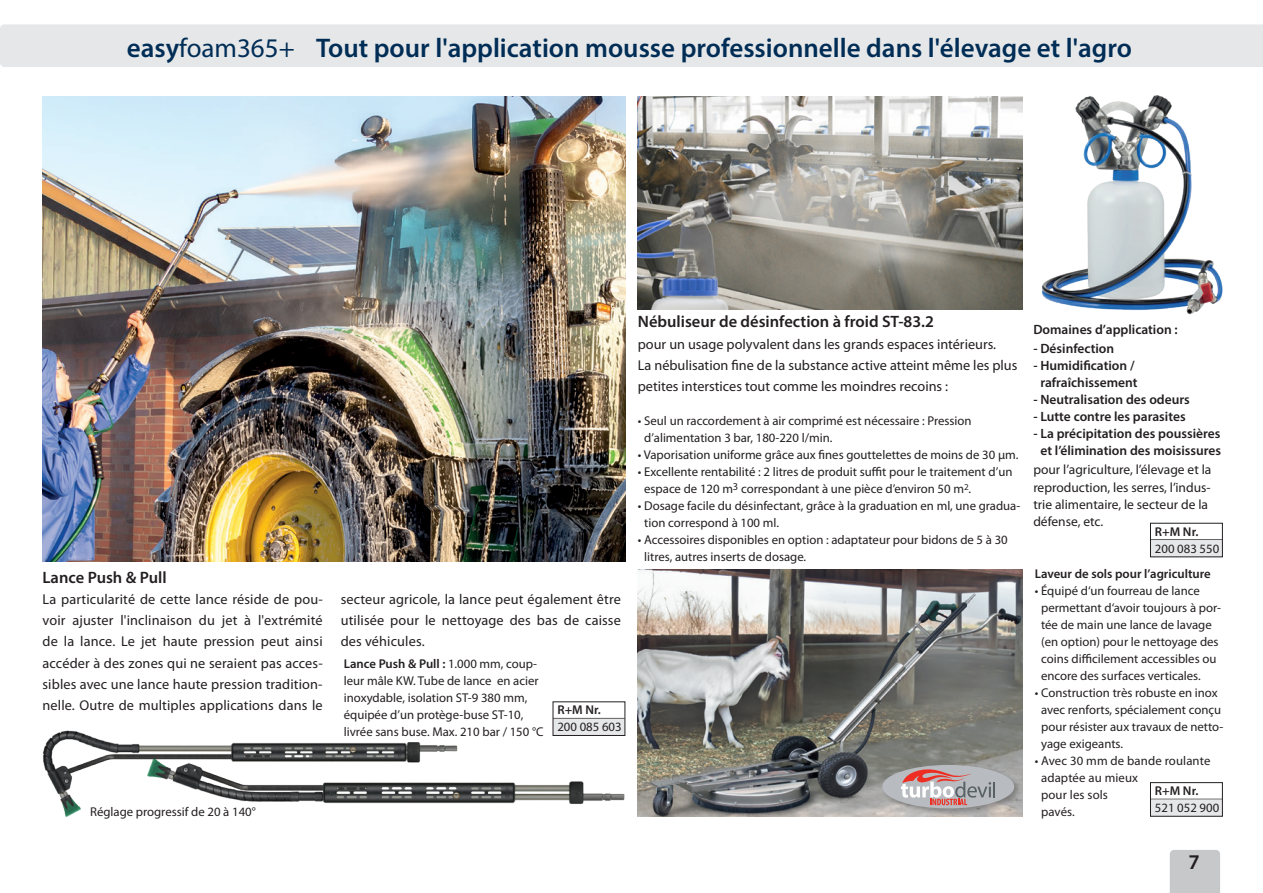
<style>
.page{position:relative;width:1263px;height:893px;background:#fff}
.page>*{position:absolute;margin:0;border:0;box-sizing:border-box;transform-origin:0 0}
.t1{font:600 27px "Myriad Pro";color:#002d56}
.t2{font:600 21px "Myriad Pro";color:#231f20}
.t3{font:600 16.5px "Myriad Pro";color:#231f20}
.t4{font:14.25px/21.3px "Myriad Pro";color:#231f20;text-align:justify}
.t5{font:600 13.5px/17px "Myriad Pro";color:#231f20;text-align:center}
.t6{font:13.5px/17px "Myriad Pro";color:#231f20}
.t7{font:12.75px/17px "Myriad Pro";color:#231f20}
.t8{font:600 12.75px "Myriad Pro";color:#231f20}
.s1{font-weight:400}
.s2{font-weight:600}
</style>
<div class="page">
<div style="left:1170px;top:850px;width:50px;height:43px;background:#c7c8ca"></div>
<div style="left:0;top:24px;width:1263px;height:43px;background:#e6e7e9"></div>
<img style="left:43px;top:97px;width:582px;height:464px">
<img style="left:519px;top:719px;width:172px;height:98px">
<hr style="left:553px;top:718px;width:72px;height:1px;background:#231f20">
<div style="left:553px;top:719px;width:72px;height:17px;background:#e6e7e9"></div>
<div style="left:553px;top:702px;width:72px;height:34px;border:1px solid #231f20"></div>
<div style="left:1151px;top:799px;width:71px;height:17px;background:#e6e7e9"></div>
<div style="left:1150px;top:782px;width:72px;height:34px;border:1px solid #231f20"></div>
<div style="left:1151px;top:540px;width:71px;height:17px;background:#e6e7e9"></div>
<div style="left:1150px;top:523px;width:72px;height:34px;border:1px solid #231f20"></div>
<img style="left:43px;top:730px;width:476px;height:87px">
<img style="left:638px;top:97px;width:380px;height:212px">
<img style="left:1018px;top:95px;width:205px;height:220px">
<img style="left:638px;top:570px;width:384px;height:246px">
<div style="left:881px;top:763px;width:141px;height:53px;background:#231f20;opacity:.31"></div>
<svg style="left:882px;top:765px;width:132px;height:43px;background:#b7a9a9"></svg>
<h1 class="t1" style="left:127px;top:31px;width:1006px">easy<span class="s1">foam365+</span> Tout pour l'application mousse professionnelle dans l'élevage et l'agro</h1>
<p class="t3" style="left:43px;top:566px;width:126px">Lance Push &amp; Pull</p>
<p class="t4" style="left:43px;top:589px;width:282px">La particularité de cette lance réside de pou&shy;voir ajuster l'inclinaison du jet à l'extrémité de la lance. Le jet haute pression peut ainsi accéder à des zones qui ne seraient pas acces&shy;sibles avec une lance haute pression tradition&shy;nelle. Outre de multiples applications dans le</p>
<p class="t4" style="left:341px;top:589px;width:282px">secteur agricole, la lance peut également être utilisée pour le nettoyage des bas de caisse des véhicules.</p>
<p class="t7" style="left:344px;top:655px;width:201px"><span class="s2">Lance Push &amp; Pull :</span> 1.000 mm, coup&shy;leur mâle KW. Tube de lance en acier inoxydable, isolation ST-9 380 mm, équipée d’un protège-buse ST-10, livrée sans buse. Max. 210 bar / 150 °C</p>
<p class="t8" style="left:557px;top:702px;width:45px">R+M Nr.</p>
<p class="t7" style="left:557px;top:719px;width:66px">200 085 603</p>
<p class="t7" style="left:90px;top:804px;width:167px">Réglage progressif de 20 à 140°</p>
<p class="t3" style="left:638px;top:311px;width:298px">Nébuliseur de désinfection à froid ST-83.2</p>
<p class="t4" style="left:638px;top:334px;width:381px;text-align:left">pour un usage polyvalent dans les grands espaces intérieurs.<br>La nébulisation fine de la substance active atteint même les plus petites interstices tout comme les moindres recoins :</p>
<p class="t7" style="left:644px;top:413px;width:329px;text-indent:-6px">• Seul un raccordement à air comprimé est nécessaire : Pression d’alimentation 3 bar, 180-220 l/min.</p>
<p class="t7" style="left:638px;top:447px;width:382px">• Vaporisation uniforme grâce aux fines gouttelettes de moins de 30 μm.</p>
<p class="t7" style="left:644px;top:464px;width:370px;text-indent:-6px">• Excellente rentabilité : 2 litres de produit suffit pour le traitement d’un espace de 120 m<sup>3</sup> correspondant à une pièce d’environ 50 m<sup>2</sup>.</p>
<p class="t7" style="left:644px;top:498px;width:378px;text-indent:-6px">• Dosage facile du désinfectant, grâce à la graduation en ml, une gradua&shy;tion correspond à 100 ml.</p>
<p class="t7" style="left:644px;top:532px;width:365px;text-indent:-6px">• Accessoires disponibles en option : adaptateur pour bidons de 5 à 30 litres, autres inserts de dosage.</p>
<p class="t5" style="left:1033px;top:320px;width:146px">Domaines d’application :</p>
<p class="t5" style="left:1033px;top:340px;width:82px">- Désinfection</p>
<p class="t5" style="left:1033px;top:357px;width:106px">- Humidification / rafraîchissement</p>
<p class="t5" style="left:1033px;top:391px;width:158px">- Neutralisation des odeurs</p>
<p class="t5" style="left:1033px;top:408px;width:154px">- Lutte contre les parasites</p>
<p class="t5" style="left:1033px;top:425px;width:189px">- La précipitation des poussières et l’élimination des moisissures</p>
<p class="t6" style="left:1033px;top:462px;width:179px">pour l’agriculture, l’élevage et la reproduction, les serres, l’indus&shy;trie alimentaire, le secteur de la défense, etc.</p>
<p class="t8" style="left:1155px;top:523px;width:45px">R+M Nr.</p>
<p class="t7" style="left:1155px;top:540px;width:66px">200 083 550</p>
<p class="t8" style="left:1035px;top:566px;width:177px">Laveur de sols pour l’agriculture</p>
<p class="t7" style="left:1041px;top:583px;width:182px;text-indent:-6px">• Équipé d‘un fourreau de lance permettant d‘avoir toujours à por&shy;tée de main une lance de lavage (en option) pour le nettoyage des coins difficilement accessibles ou encore des surfaces verticales.</p>
<p class="t7" style="left:1041px;top:685px;width:184px;text-indent:-6px">• Construction très robuste en inox avec renforts, spécialement conçu pour résister aux travaux de netto&shy;yage exigeants.</p>
<p class="t7" style="left:1041px;top:753px;width:171px;text-indent:-6px">• Avec 30 mm de bande roulante adaptée au mieux<br>pour les sols<br>pavés.</p>
<p class="t8" style="left:1155px;top:783px;width:45px">R+M Nr.</p>
<p class="t7" style="left:1155px;top:800px;width:66px">521 052 900</p>
<h2 class="t2" style="left:1188px;top:848px;width:13px">7</h2>
</div>
